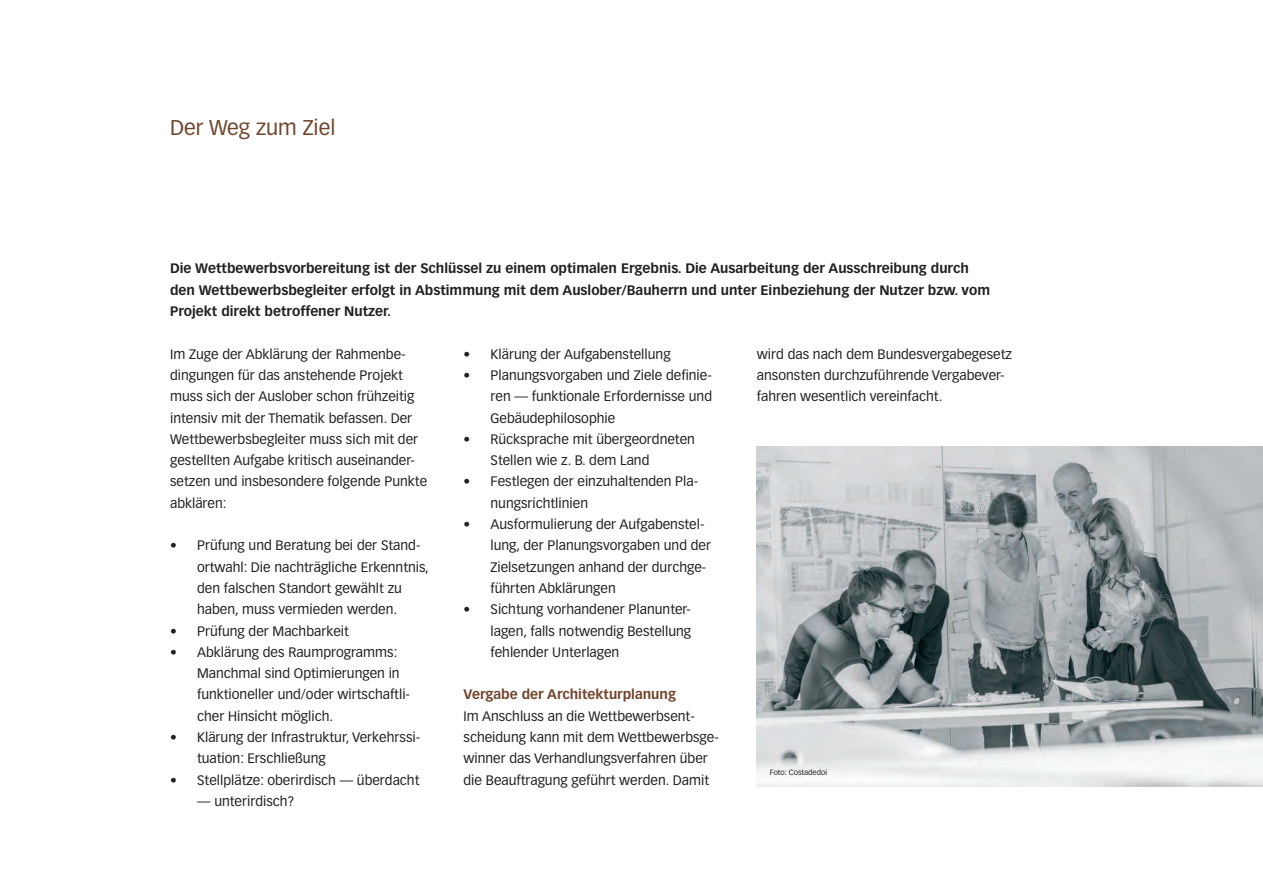
<style>
.page{position:relative;width:1263px;height:893px;background:#fff}
.page>*{position:absolute;margin:0;border:0;box-sizing:border-box;transform-origin:0 0}
.t1{font:21px "Vectora LT Pro";color:#70452c}
.t2{font:13.5px/21.3px "Vectora LT Pro";color:#231f20}
.t3{font:700 13.5px/21.3px "Vectora LT Pro";color:#231f20}
.t4{font:700 13.5px "Vectora LT Pro";color:#70452c}
.t5{font:7.5px "Vectora LT Pro";color:#231f20}
</style>
<div class="page">
<img style="left:757px;top:447px;width:506px;height:340px">
<h1 class="t1" style="left:170px;top:115px;width:167px">Der Weg zum Ziel</h1>
<p class="t3" style="left:170px;top:258px;width:821px">Die Wettbewerbsvorbereitung ist der Schlüssel zu einem optimalen Ergebnis. Die Ausarbeitung der Ausschreibung durch den Wettbewerbsbegleiter erfolgt in Abstimmung mit dem Auslober/Bauherrn und unter Einbeziehung der Nutzer bzw. vom<br>Projekt direkt betroffener Nutzer.</p>
<p class="t2" style="left:170px;top:343px;width:259px">Im Zuge der Abklärung der Rahmenbe&shy;dingungen für das anstehende Projekt muss sich der Auslober schon frühzeitig intensiv mit der Thematik befassen. Der Wettbewerbsbegleiter muss sich mit der gestellten Aufgabe kritisch auseinander&shy;setzen und insbesondere folgende Punkte abklären:</p>
<p class="t2" style="left:197px;top:535px;width:233px;text-indent:-27px">• Prüfung und Beratung bei der Stand&shy;ortwahl: Die nachträgliche Erkenntnis, den falschen Standort gewählt zu haben, muss vermieden werden.</p>
<p class="t2" style="left:170px;top:620px;width:180px">• Prüfung der Machbarkeit</p>
<p class="t2" style="left:197px;top:641px;width:214px;text-indent:-27px">• Abklärung des Raumprogramms:<br>Manchmal sind Optimierungen in funktioneller und/oder wirtschaftli&shy;cher Hinsicht möglich.</p>
<p class="t2" style="left:197px;top:727px;width:225px;text-indent:-27px">• Klärung der Infrastruktur, Verkehrssi&shy;tuation: Erschließung</p>
<p class="t2" style="left:170px;top:769px;width:251px">• Stellplätze: oberirdisch — überdacht</p>
<p class="t2" style="left:197px;top:791px;width:99px">— unterirdisch?</p>
<p class="t2" style="left:463px;top:343px;width:209px">• Klärung der Aufgabenstellung</p>
<p class="t2" style="left:490px;top:364px;width:223px;text-align:justify;text-indent:-27px">• Planungsvorgaben und Ziele definie&shy;ren — funktionale Erfordernisse und Gebäudephilosophie</p>
<p class="t2" style="left:490px;top:428px;width:206px;text-indent:-27px">• Rücksprache mit übergeordneten<br>Stellen wie z. B. dem Land</p>
<p class="t2" style="left:490px;top:471px;width:209px;text-indent:-27px">• Festlegen der einzuhaltenden Pla&shy;nungsrichtlinien</p>
<p class="t2" style="left:490px;top:514px;width:222px;text-indent:-27px">• Ausformulierung der Aufgabenstel&shy;lung, der Planungsvorgaben und der<br>Zielsetzungen anhand der durchge&shy;führten Abklärungen</p>
<p class="t2" style="left:490px;top:599px;width:202px;text-align:justify;text-indent:-27px">• Sichtung vorhandener Planunter&shy;lagen, falls notwendig Bestellung fehlender Unterlagen</p>
<p class="t4" style="left:463px;top:686px;width:214px">Vergabe der Architekturplanung</p>
<p class="t2" style="left:463px;top:705px;width:257px">Im Anschluss an die Wettbewerbsent&shy;scheidung kann mit dem Wettbewerbsge&shy;winner das Verhandlungsverfahren über die Beauftragung geführt werden. Damit</p>
<p class="t2" style="left:757px;top:343px;width:257px">wird das nach dem Bundesvergabegesetz ansonsten durchzuführende Vergabever&shy;fahren wesentlich vereinfacht.</p>
<p class="t5" style="left:770px;top:768px;width:59px">Foto: Costadedoi</p>
</div>
